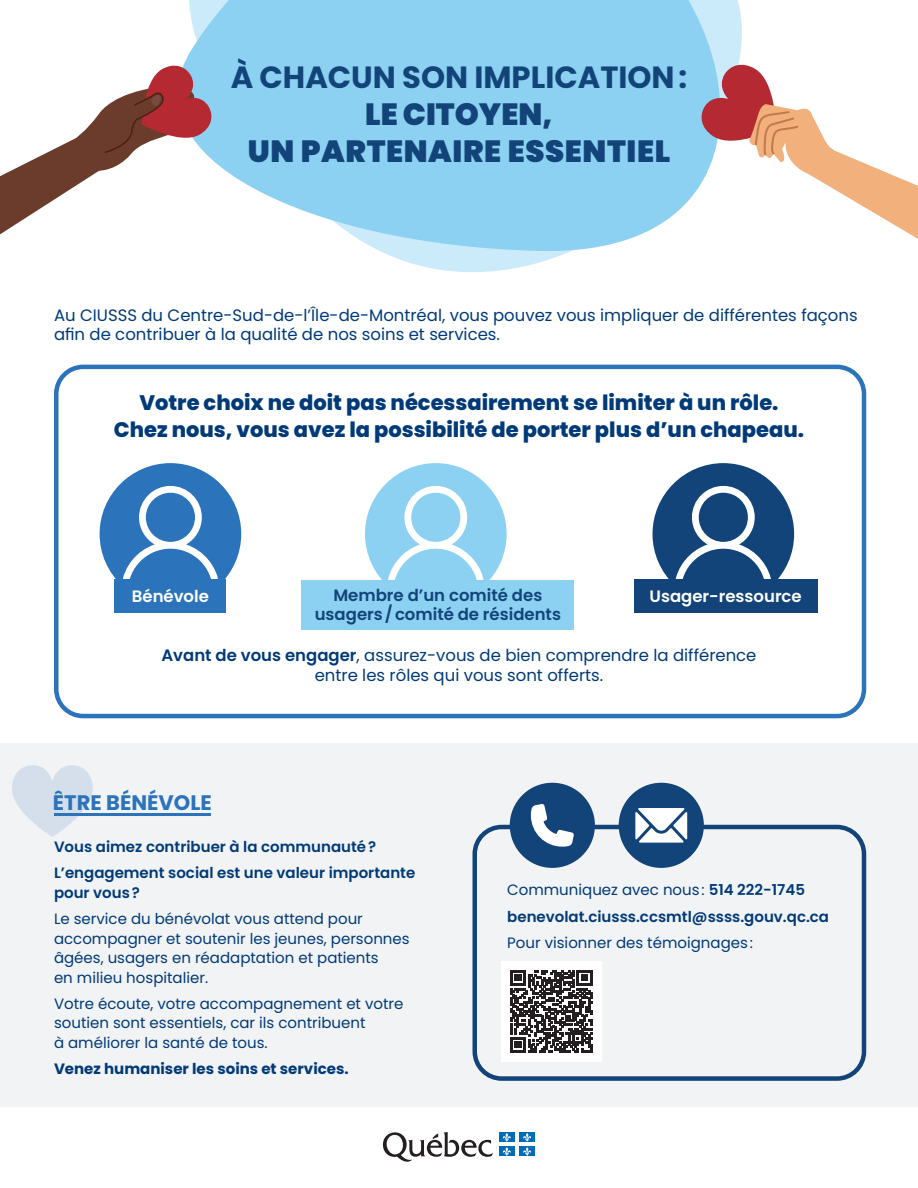
<style>
.page{position:relative;width:918px;height:1188px;background:#fff}
.page>*{position:absolute;margin:0;border:0;box-sizing:border-box;transform-origin:0 0}
.t1{font:900 30.6px/36.8px "Poppins";letter-spacing:.02em;color:#124479;text-align:center}
.t2{font:700 30.6px "Poppins";color:#124479}
.t3{font:800 21px "Poppins";color:#003a78}
.t4{font:700 21px "Poppins";color:#2b73ba}
.t5{font:16.5px/19.5px "Poppins";color:#003a78}
.t6{font:600 16.5px "Poppins";color:#124479}
.t7{font:600 16.5px "Poppins";color:#fff}
.t8{font:15px/19.5px "Poppins";color:#003a78}
.t9{font:600 15px/19.5px "Poppins";color:#003a78}
.t10{font:700 15px "Poppins";color:#003a78}
.s1{font-weight:600}
</style>
<div class="page">
<div style="left:0;top:743px;width:918px;height:364px;background:#f2f3f4"></div>
<svg style="left:394px;top:257px;width:162px;height:15px;fill:#cbeafa"></svg>
<svg style="left:185px;top:0;width:557px;height:257px;background:#99d5f3"></svg>
<div style="left:54px;top:365px;width:812px;height:353px;border:4px solid #2b73ba;border-radius:27px"></div>
<div style="left:472px;top:825px;width:394px;height:256px;border:4px solid #124479;border-radius:27px"></div>
<svg style="left:100px;top:463px;width:141px;height:142px"></svg>
<div style="left:115px;top:579px;width:111px;height:34px;background:#2b73ba"></div>
<svg style="left:653px;top:463px;width:141px;height:116px"></svg>
<div style="left:635px;top:579px;width:183px;height:34px;background:#124479"></div>
<svg style="left:365px;top:463px;width:142px;height:117px"></svg>
<div style="left:302px;top:580px;width:272px;height:49px;background:#8cd0f2"></div>
<hr style="left:54px;top:813px;width:157px;height:3px;background:#2b73ba">
<div style="left:511px;top:784px;width:82px;height:82px;background:#124479;border-radius:50%"></div>
<div style="left:510px;top:783px;width:85px;height:85px;border:3px solid #124479;border-radius:50%"></div>
<svg style="left:531px;top:804px;width:43px;height:43px"></svg>
<div style="left:620px;top:784px;width:82px;height:82px;background:#124479;border-radius:50%"></div>
<div style="left:619px;top:783px;width:85px;height:85px;border:3px solid #124479;border-radius:50%"></div>
<svg style="left:635px;top:808px;width:52px;height:35px;background:#cdd7e2"></svg>
<svg style="left:383px;top:1132px;width:110px;height:30px"></svg>
<div style="left:499px;top:1132px;width:16px;height:10px;background:#006bb6"></div>
<div style="left:519px;top:1132px;width:16px;height:10px;background:#006bb6"></div>
<div style="left:499px;top:1147px;width:16px;height:9px;background:#006bb6"></div>
<svg style="left:503px;top:1133px;width:8px;height:23px"></svg>
<div style="left:519px;top:1147px;width:16px;height:9px;background:#006bb6"></div>
<svg style="left:523px;top:1133px;width:8px;height:23px"></svg>
<svg style="left:0;top:62px;width:214px;height:195px"></svg>
<svg style="left:699px;top:61px;width:219px;height:189px"></svg>
<svg style="left:12px;top:765px;width:81px;height:72px"></svg>
<div style="left:501px;top:961px;width:100px;height:100px;background:#fff"></div>
<svg style="left:510px;top:970px;width:82px;height:83px"></svg>
<p class="t2" style="left:231px;top:60px;width:458px">À CHACUN SON IMPLICATION:</p>
<p class="t1" style="left:248px;top:96px;width:424px">LE CITOYEN,<br>UN PARTENAIRE ESSENTIEL</p>
<p class="t5" style="left:54px;top:305px;width:805px">Au CIUSSS du Centre-Sud-de-l’Île-de-Montréal, vous pouvez vous impliquer de différentes façons afin de contribuer à la qualité de nos soins et services.</p>
<p class="t3" style="left:139px;top:390px;width:641px">Votre choix ne doit pas nécessairement se limiter à un rôle.</p>
<p class="t3" style="left:114px;top:417px;width:692px">Chez nous, vous avez la possibilité de porter plus d’un chapeau.</p>
<p class="t7" style="left:132px;top:587px;width:79px">Bénévole</p>
<p class="t6" style="left:333px;top:585px;width:210px">Membre d’un comité des</p>
<p class="t7" style="left:650px;top:587px;width:154px">Usager-ressource</p>
<p class="t6" style="left:315px;top:605px;width:248px">usagers/comité de résidents</p>
<p class="t5" style="left:161px;top:646px;width:597px;text-align:center"><span class="s1">Avant de vous engager</span>, assurez-vous de bien comprendre la différence entre les rôles qui vous sont offerts.</p>
<p class="t4" style="left:53px;top:790px;width:160px">ÊTRE BÉNÉVOLE</p>
<p class="t9" style="left:54px;top:837px;width:324px">Vous aimez contribuer à la communauté?</p>
<p class="t9" style="left:54px;top:864px;width:363px">L’engagement social est une valeur importante pour vous?</p>
<p class="t8" style="left:54px;top:909px;width:357px">Le service du bénévolat vous attend pour accompagner et soutenir les jeunes, personnes âgées, usagers en réadaptation et patients<br>en milieu hospitalier.</p>
<p class="t8" style="left:54px;top:994px;width:351px">Votre écoute, votre accompagnement et votre soutien sont essentiels, car ils contribuent<br>à améliorer la santé de tous.</p>
<p class="t10" style="left:54px;top:1060px;width:296px">Venez humaniser les soins et services.</p>
<p class="t8" style="left:507px;top:880px;width:299px">Communiquez avec nous: <span class="s1">514 222-1745</span></p>
<p class="t9" style="left:507px;top:907px;width:323px">benevolat.ciusss.ccsmtl@ssss.gouv.qc.ca</p>
<p class="t8" style="left:507px;top:933px;width:247px">Pour visionner des témoignages:</p>
</div>
